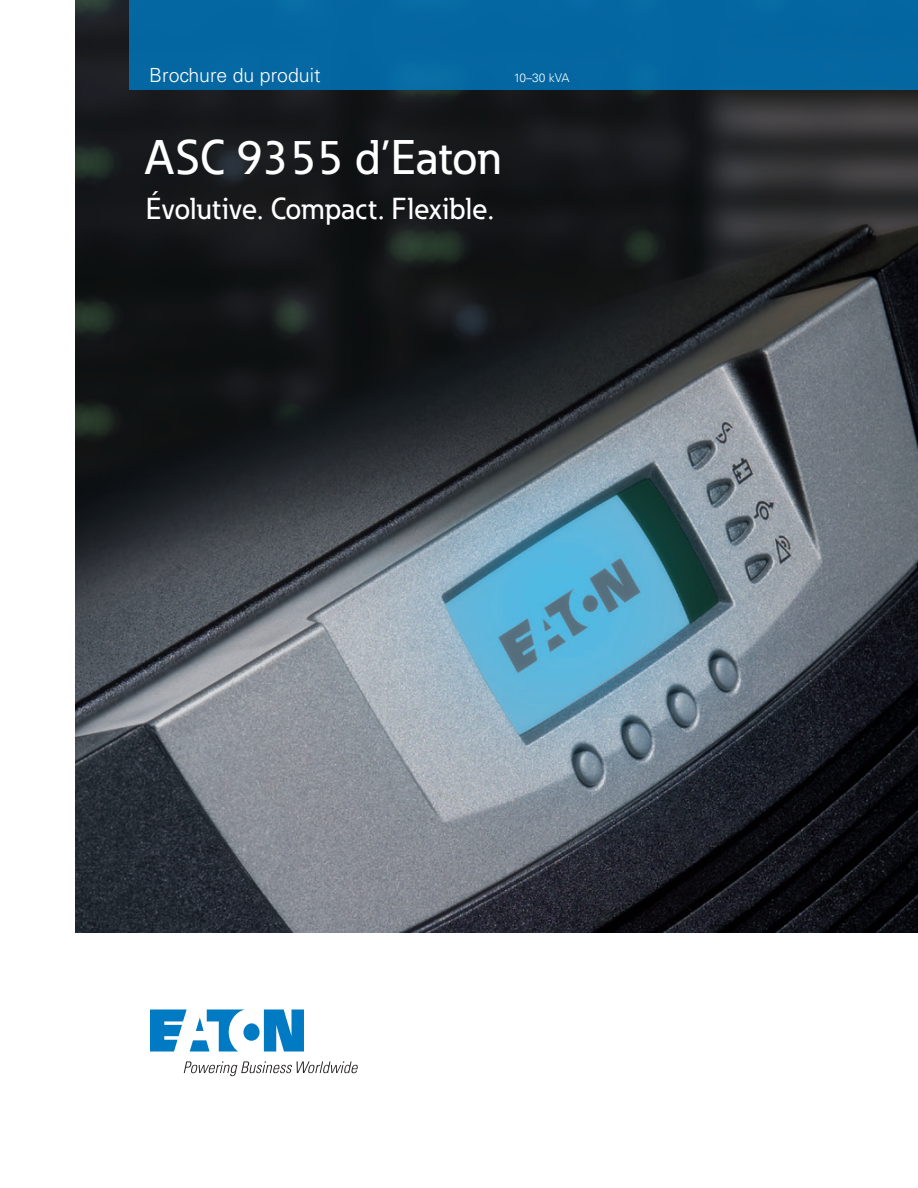
<style>
.page{position:relative;width:918px;height:1188px;background:#fff}
.page>*{position:absolute;margin:0;border:0;box-sizing:border-box;transform-origin:0 0}
.t1{font:500 48px "Eaton";letter-spacing:.01em;color:#fff}
.t2{font:500 30px "Eaton";letter-spacing:.01em;color:#fff}
.t3{font:300 19.5px "Univers LT Std";color:#fff}
.t4{font:300 12px "Univers LT Std";letter-spacing:-.03em;color:#fff}
</style>
<div class="page">
<img style="left:75px;top:0;width:843px;height:933px">
<div style="left:129px;top:0;width:789px;height:90px;background:#0567a1"></div>
<svg style="left:150px;top:1010px;width:154px;height:42px"></svg>
<svg style="left:184px;top:1061px;width:174px;height:15px"></svg>
<p class="t3" style="left:149px;top:63px;width:173px">Brochure du produit</p>
<p class="t4" style="left:514px;top:70px;width:57px">10–30 kVA</p>
<h1 class="t1" style="left:146px;top:128px;width:357px">ASC 9355 d’Eaton</h1>
<p class="t2" style="left:146px;top:190px;width:349px">Évolutive. Compact. Flexible.</p>
</div>
